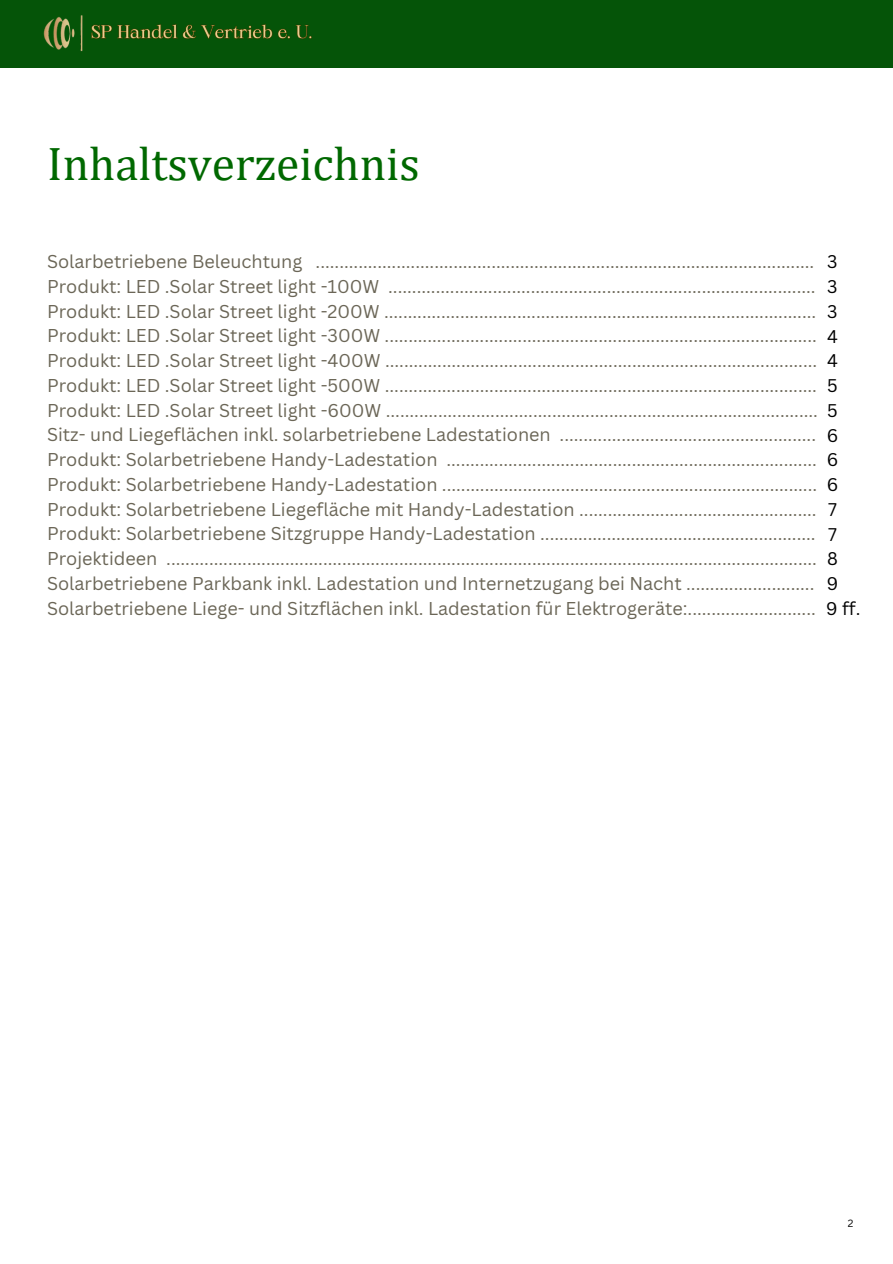
<style>
.page{position:relative;width:893px;height:1264px;background:#fff}
.page>*{position:absolute;margin:0;border:0;box-sizing:border-box;transform-origin:0 0}
.t1{font:47.4px "Cambria";color:#006800}
.t2{font:18px/24.8px "Canva Sans";color:#6b6657}
.t3{font:17.85px "Canva Sans";color:#000}
.t4{font:10.2px "Canva Sans";color:#000}
</style>
<div class="page">
<div style="left:0;top:0;width:892px;height:67px;background:#055408"></div>
<img style="left:35px;top:15px;width:291px;height:53px">
<p class="t1" style="left:47px;top:135px;width:374px">Inhaltsverzeichnis</p>
<p class="t2" style="left:47px;top:249px;width:768px">Solarbetriebene Beleuchtung .........................................................................................................</p>
<p class="t2" style="left:47px;top:273px;width:770px">Produkt: LED .Solar Street light -100W ..........................................................................................</p>
<p class="t2" style="left:47px;top:298px;width:770px">Produkt: LED .Solar Street light -200W ...........................................................................................</p>
<p class="t2" style="left:47px;top:323px;width:771px">Produkt: LED .Solar Street light -300W ...........................................................................................</p>
<p class="t2" style="left:47px;top:348px;width:771px">Produkt: LED .Solar Street light -400W ...........................................................................................</p>
<p class="t2" style="left:47px;top:372px;width:771px">Produkt: LED .Solar Street light -500W ...........................................................................................</p>
<p class="t2" style="left:47px;top:397px;width:772px">Produkt: LED .Solar Street light -600W ...........................................................................................</p>
<p class="t2" style="left:47px;top:422px;width:771px">Sitz- und Liegeflächen inkl. solarbetriebene Ladestationen ......................................................<br>Produkt: Solarbetriebene Handy-Ladestation ..............................................................................<br>Produkt: Solarbetriebene Handy-Ladestation ...............................................................................<br>Produkt: Solarbetriebene Liegefläche mit Handy-Ladestation ..................................................<br>Produkt: Solarbetriebene Sitzgruppe Handy-Ladestation ..........................................................<br>Projektideen .........................................................................................................................................<br>Solarbetriebene Parkbank inkl. Ladestation und Internetzugang bei Nacht ...........................<br>Solarbetriebene Liege- und Sitzflächen inkl. Ladestation für Elektrogeräte:...........................</p>
<p class="t3" style="left:827px;top:249px;width:12px">3</p>
<p class="t3" style="left:827px;top:274px;width:12px">3</p>
<p class="t3" style="left:827px;top:299px;width:12px">3</p>
<p class="t3" style="left:827px;top:323px;width:12px">4</p>
<p class="t3" style="left:827px;top:348px;width:12px">4</p>
<p class="t3" style="left:827px;top:373px;width:12px">5</p>
<p class="t3" style="left:827px;top:398px;width:12px">5</p>
<p class="t3" style="left:826px;top:422px;width:13px">6</p>
<p class="t3" style="left:826px;top:447px;width:13px">6</p>
<p class="t3" style="left:826px;top:472px;width:13px">6</p>
<p class="t3" style="left:828px;top:497px;width:10px">7</p>
<p class="t3" style="left:828px;top:521px;width:10px">7</p>
<p class="t3" style="left:827px;top:546px;width:12px">8</p>
<p class="t3" style="left:826px;top:571px;width:13px">9</p>
<p class="t3" style="left:826px;top:595px;width:36px">9 ff.</p>
<p class="t4" style="left:847px;top:1215px;width:7px">2</p>
</div>
